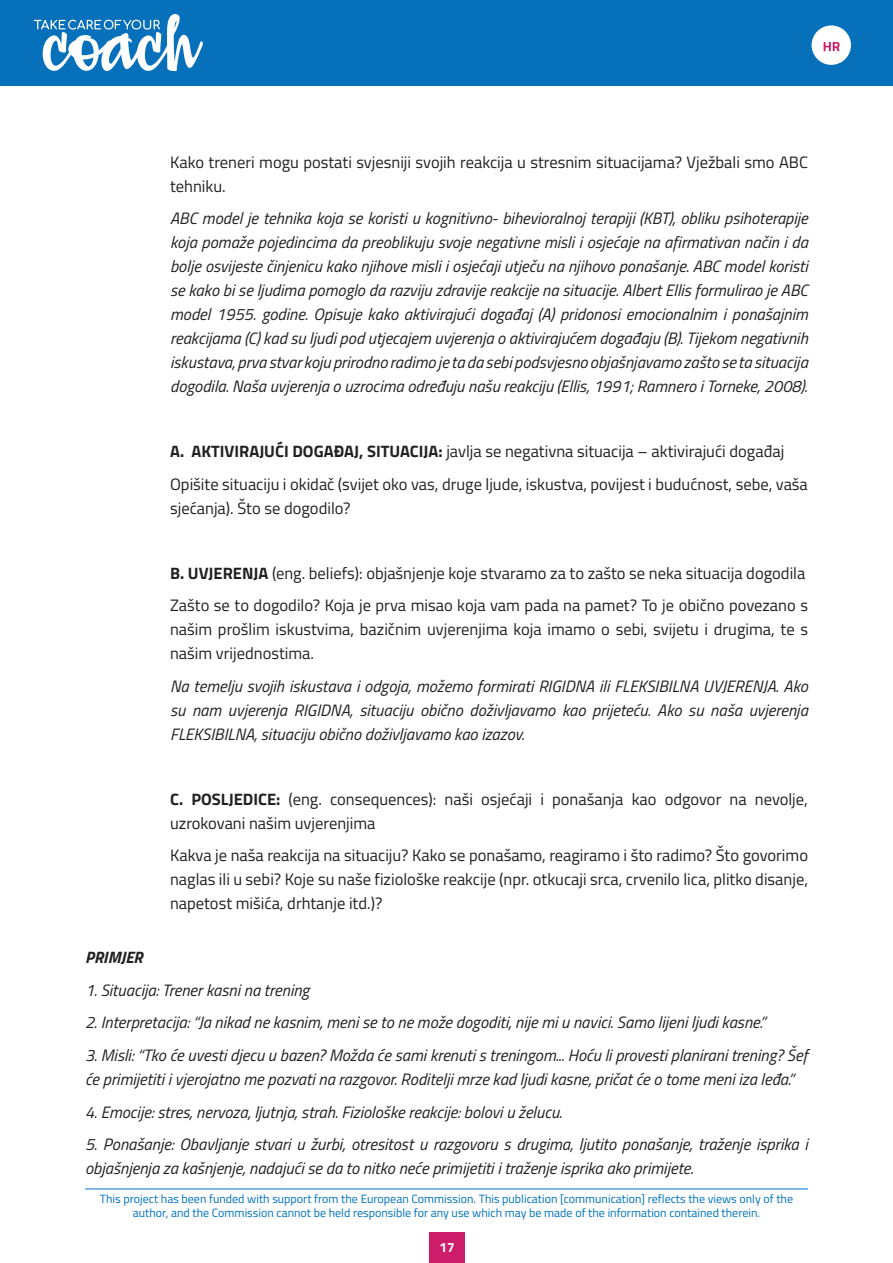
<style>
.page{position:relative;width:893px;height:1263px;background:#fff}
.page>*{position:absolute;margin:0;border:0;box-sizing:border-box;transform-origin:0 0}
.t1{font:italic 16.5px/24px "Titillium Web";color:#231f20;text-align:justify}
.t2{font:16.5px/24px "Titillium Web";color:#231f20}
.t3{font:italic 700 16.5px "Titillium Web";color:#231f20}
.t4{font:700 13.5px "Titillium Web";color:#fff}
.t5{font:12px/14.4px "Titillium Web";color:#0073bc;text-align:center}
.s1{font-weight:700}
</style>
<div class="page">
<div style="left:429px;top:1232px;width:36px;height:31px;background:#cd1c69"></div>
<hr style="left:85px;top:1188px;width:723px;height:1px;background:#0071cf">
<div style="left:0;top:0;width:893px;height:85px;background:#0770ba"></div>
<svg style="left:34px;top:14px;width:169px;height:57px"></svg>
<div style="left:812px;top:25px;width:39px;height:40px;background:#fff;border-radius:50%"></div>
<svg style="left:824px;top:42px;width:16px;height:9px"></svg>
<p class="t2" style="left:170px;top:149px;width:639px">Kako treneri mogu postati svjesniji svojih reakcija u stresnim situacijama? Vježbali smo ABC tehniku.</p>
<p class="t1" style="left:170px;top:205px;width:639px">ABC model je tehnika koja se koristi u kognitivno- bihevioralnoj terapiji (KBT), obliku psihoterapije koja pomaže pojedincima da preoblikuju svoje negativne misli i osjećaje na afirmativan način i da bolje osvijeste činjenicu kako njihove misli i osjećaji utječu na njihovo ponašanje. ABC model koristi se kako bi se ljudima pomoglo da razviju zdravije reakcije na situacije. Albert Ellis formulirao je ABC model 1955. godine. Opisuje kako aktivirajući događaj (A) pridonosi emocionalnim i ponašajnim reakcijama (C) kad su ljudi pod utjecajem uvjerenja o aktivirajućem događaju (B). Tijekom negativnih iskustava, prva stvar koju prirodno radimo je ta da sebi podsvjesno objašnjavamo zašto se ta situacija dogodila. Naša uvjerenja o uzrocima određuju našu reakciju (Ellis, 1991; Ramnero i Torneke, 2008).</p>
<p class="t2" style="left:170px;top:438px;width:616px"><span class="s1">A. AKTIVIRAJUĆI DOGAĐAJ, SITUACIJA:</span> javlja se negativna situacija – aktivirajući događaj</p>
<p class="t2" style="left:170px;top:471px;width:639px">Opišite situaciju i okidač (svijet oko vas, druge ljude, iskustva, povijest i budućnost, sebe, vaša sjećanja). Što se dogodilo?</p>
<p class="t2" style="left:170px;top:560px;width:637px"><span class="s1">B. UVJERENJA</span> (eng. beliefs): objašnjenje koje stvaramo za to zašto se neka situacija dogodila</p>
<p class="t2" style="left:170px;top:592px;width:639px;text-align:justify">Zašto se to dogodilo? Koja je prva misao koja vam pada na pamet? To je obično povezano s našim prošlim iskustvima, bazičnim uvjerenjima koja imamo o sebi, svijetu i drugima, te s našim vrijednostima.</p>
<p class="t1" style="left:170px;top:673px;width:639px">Na temelju svojih iskustava i odgoja, možemo formirati RIGIDNA ili FLEKSIBILNA UVJERENJA. Ako su nam uvjerenja RIGIDNA, situaciju obično doživljavamo kao prijeteću. Ako su naša uvjerenja FLEKSIBILNA, situaciju obično doživljavamo kao izazov.</p>
<p class="t2" style="left:170px;top:786px;width:639px"><span class="s1">C. POSLJEDICE:</span> (eng. consequences): naši osjećaji i ponašanja kao odgovor na nevolje, uzrokovani našim uvjerenjima</p>
<p class="t2" style="left:170px;top:842px;width:639px;text-align:justify">Kakva je naša reakcija na situaciju? Kako se ponašamo, reagiramo i što radimo? Što govorimo naglas ili u sebi? Koje su naše fiziološke reakcije (npr. otkucaji srca, crvenilo lica, plitko disanje, napetost mišića, drhtanje itd.)?</p>
<p class="t3" style="left:85px;top:945px;width:59px">PRIMJER</p>
<p class="t1" style="left:85px;top:977px;width:226px">1. Situacija: Trener kasni na trening</p>
<p class="t1" style="left:85px;top:1010px;width:682px">2. Interpretacija: “Ja nikad ne kasnim, meni se to ne može dogoditi, nije mi u navici. Samo lijeni ljudi kasne.”</p>
<p class="t1" style="left:85px;top:1042px;width:724px">3. Misli: “Tko će uvesti djecu u bazen? Možda će sami krenuti s treningom... Hoću li provesti planirani trening? Šef će primijetiti i vjerojatno me pozvati na razgovor. Roditelji mrze kad ljudi kasne, pričat će o tome meni iza leđa.”</p>
<p class="t1" style="left:85px;top:1099px;width:478px">4. Emocije: stres, nervoza, ljutnja, strah. Fiziološke reakcije: bolovi u želucu.</p>
<p class="t1" style="left:85px;top:1131px;width:724px">5. Ponašanje: Obavljanje stvari u žurbi, otresitost u razgovoru s drugima, ljutito ponašanje, traženje isprika i objašnjenja za kašnjenje, nadajući se da to nitko neće primijetiti i traženje isprika ako primijete.</p>
<p class="t5" style="left:100px;top:1190px;width:695px">This project has been funded with support from the European Commission. This publication [communication] reflects the views only of the author, and the Commission cannot be held responsible for any use which may be made of the information contained therein.</p>
<p class="t4" style="left:440px;top:1236px;width:17px">17</p>
</div>
